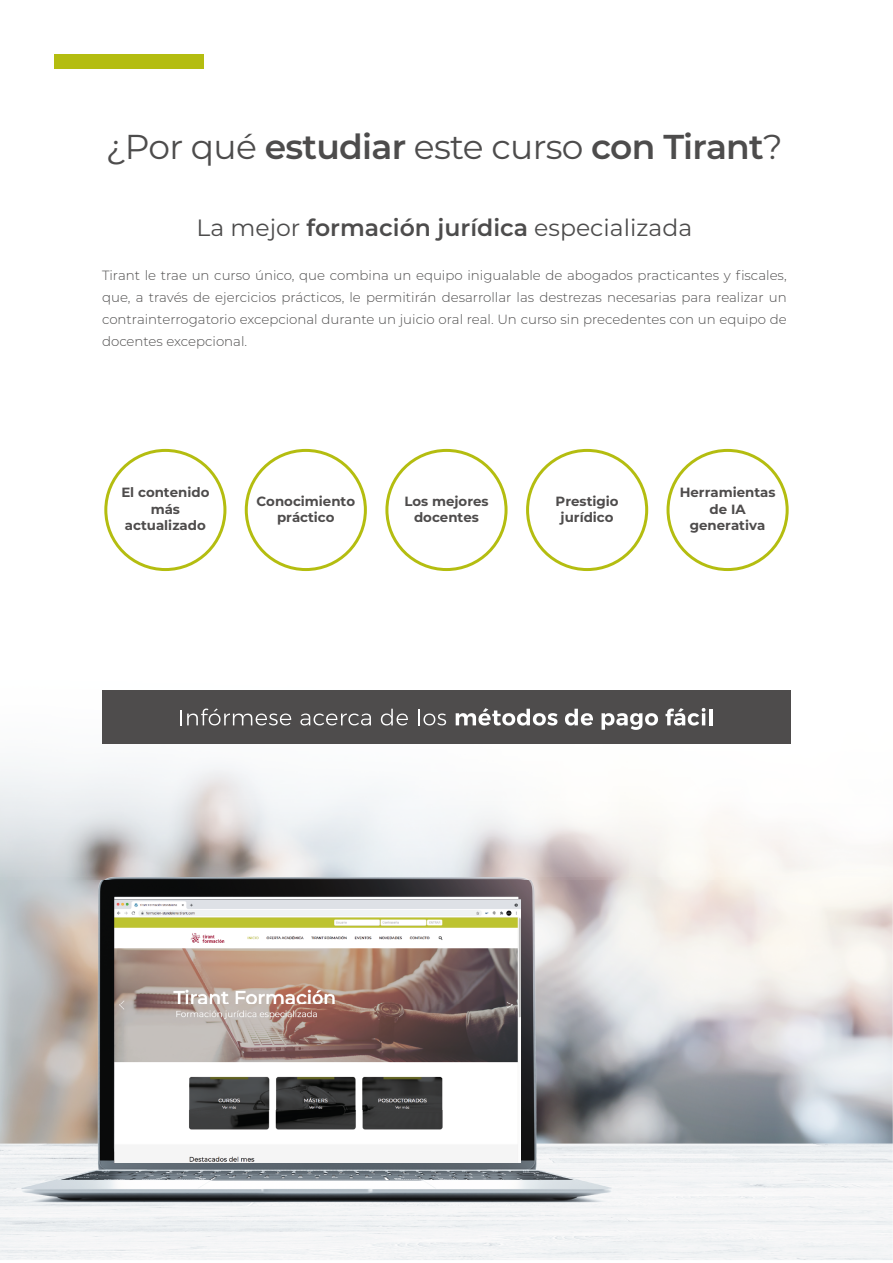
<style>
.page{position:relative;width:893px;height:1263px;background:#fff}
.page>*{position:absolute;margin:0;border:0;box-sizing:border-box;transform-origin:0 0}
.t1{font:34.5px "Montserrat";letter-spacing:-.02em;color:#4d4c4c}
.t2{font:23.55px "Montserrat";color:#4d4c4c}
.t3{font:300 13.35px/22px "Montserrat";color:#4d4c4c;text-align:justify}
.t4{font:700 13.35px/16.5px "Montserrat";color:#4e4c4c;text-align:center}
.s1{font-weight:600}
</style>
<div class="page">
<div style="left:54px;top:54px;width:149px;height:14px;background:#b4bd10"></div>
<img style="left:0;top:765px;width:893px;height:495px">
<img style="left:115px;top:899px;width:405px;height:264px">
<div style="left:102px;top:690px;width:689px;height:54px;background:#4e4c4c"></div>
<svg style="left:180px;top:708px;width:111px;height:17px"></svg>
<svg style="left:300px;top:713px;width:71px;height:12px"></svg>
<svg style="left:381px;top:709px;width:27px;height:16px"></svg>
<svg style="left:418px;top:709px;width:28px;height:16px"></svg>
<svg style="left:456px;top:708px;width:101px;height:17px"></svg>
<svg style="left:565px;top:709px;width:28px;height:16px"></svg>
<svg style="left:601px;top:713px;width:57px;height:17px"></svg>
<svg style="left:665px;top:708px;width:40px;height:17px"></svg>
<hr style="left:709px;top:709px;width:4px;height:16px;background:#fff">
<svg style="left:104px;top:449px;width:122px;height:122px"></svg>
<svg style="left:245px;top:449px;width:122px;height:122px"></svg>
<svg style="left:385px;top:449px;width:123px;height:122px"></svg>
<svg style="left:526px;top:449px;width:122px;height:122px"></svg>
<svg style="left:666px;top:449px;width:123px;height:122px"></svg>
<h1 class="t1" style="left:106px;top:123px;width:678px">¿Por qué <span class="s1">estudiar</span> este curso <span class="s1">con Tirant</span>?</h1>
<h2 class="t2" style="left:196px;top:212px;width:497px">La mejor <span class="s1">formación jurídica</span> especializada</h2>
<p class="t3" style="left:102px;top:264px;width:686px">Tirant le trae un curso único, que combina un equipo inigualable de abogados practicantes y fiscales, que, a través de ejercicios prácticos, le permitirán desarrollar las destrezas necesarias para realizar un contrainterrogatorio excepcional durante un juicio oral real. Un curso sin precedentes con un equipo de docentes excepcional.</p>
<p class="t4" style="left:121px;top:484px;width:90px">El contenido más actualizado</p>
<p class="t4" style="left:256px;top:492px;width:100px">Conocimiento práctico</p>
<p class="t4" style="left:404px;top:492px;width:86px">Los mejores docentes</p>
<p class="t4" style="left:556px;top:492px;width:64px">Prestigio jurídico</p>
<p class="t4" style="left:680px;top:484px;width:97px">Herramientas de IA generativa</p>
</div>
